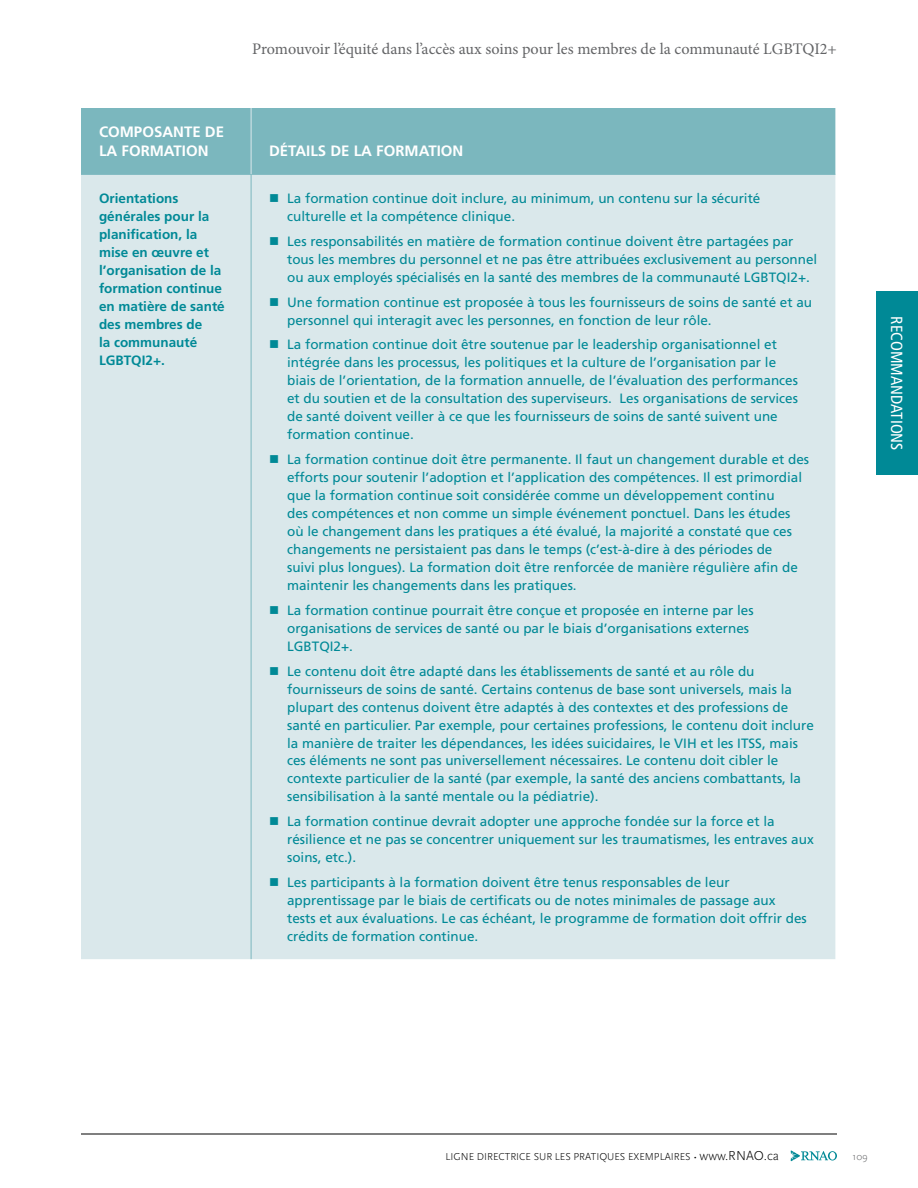
<style>
.page{position:relative;width:918px;height:1188px;background:#fff}
.page>*{position:absolute;margin:0;border:0;box-sizing:border-box;transform-origin:0 0}
.t1{font:16.2px "Minion Pro";letter-spacing:-.005em;color:#636466}
.t2{font:condensed 16.2px "Frutiger LT Std";color:#fff}
.t3{font:700 15px/19.2px "Frutiger LT Std";color:#fff}
.t4{font:13.5px/18px "Frutiger LT Std";color:#008996}
.t5{font:700 13.5px/18px "Frutiger LT Std";color:#008996}
.t6{font:300 10.5px "Scala Sans OT";color:#000}
.t7{font:300 10.5px "Scala Sans OT";color:#636466}
.s1{font-size:13.5px}
</style>
<div class="page">
<svg style="left:791px;top:1150px;width:46px;height:11px"></svg>
<div style="left:876px;top:292px;width:42px;height:183px;background:#008996"></div>
<hr style="left:81px;top:1134px;width:756px;height:1px;background:#000">
<div style="left:81px;top:108px;width:754px;height:66px;background:#7bb7be"></div>
<div style="left:81px;top:175px;width:754px;height:784px;background:#dae8eb"></div>
<hr style="left:81px;top:174px;width:170px;height:1px;background:#7bb7be">
<hr style="left:251px;top:174px;width:584px;height:1px;background:#7bb7be">
<hr style="left:251px;top:175px;width:1px;height:784px;background:#7bb7be">
<hr style="left:251px;top:108px;width:1px;height:66px;background:#dae8eb">
<p class="t3" style="left:99px;top:123px;width:127px">COMPOSANTE DE<br>LA FORMATION</p>
<p class="t1" style="left:252px;top:38px;width:586px">Promouvoir l’équité dans l’accès aux soins pour les membres de la communauté LGBTQI2+</p>
<p class="t3" style="left:269px;top:142px;width:196px">DÉTAILS DE LA FORMATION</p>
<p class="t5" style="left:99px;top:189px;width:127px">Orientations générales pour la planification, la mise en œuvre et l’organisation de la formation continue en matière de santé des membres de<br>la communauté<br>LGBTQI2+.</p>
<p class="t4" style="left:287px;top:190px;width:475px;text-indent:-18px">■ La formation continue doit inclure, au minimum, un contenu sur la sécurité culturelle et la compétence clinique.</p>
<p class="t4" style="left:287px;top:232px;width:532px;text-indent:-18px">■ Les responsabilités en matière de formation continue doivent être partagées par tous les membres du personnel et ne pas être attribuées exclusivement au personnel ou aux employés spécialisés en la santé des membres de la communauté LGBTQI2+.</p>
<p class="t4" style="left:287px;top:293px;width:527px;text-indent:-18px">■ Une formation continue est proposée à tous les fournisseurs de soins de santé et au personnel qui interagit avec les personnes, en fonction de leur rôle.</p>
<p class="t4" style="left:287px;top:336px;width:512px;text-indent:-18px">■ La formation continue doit être soutenue par le leadership organisationnel et intégrée dans les processus, les politiques et la culture de l’organisation par le biais de l’orientation, de la formation annuelle, de l’évaluation des performances et du soutien et de la consultation des superviseurs. Les organisations de services de santé doivent veiller à ce que les fournisseurs de soins de santé suivent une formation continue.</p>
<p class="t4" style="left:287px;top:450px;width:524px;text-indent:-18px">■ La formation continue doit être permanente. Il faut un changement durable et des efforts pour soutenir l’adoption et l’application des compétences. Il est primordial que la formation continue soit considérée comme un développement continu<br>des compétences et non comme un simple événement ponctuel. Dans les études où le changement dans les pratiques a été évalué, la majorité a constaté que ces changements ne persistaient pas dans le temps (c’est-à-dire à des périodes de<br>suivi plus longues). La formation doit être renforcée de manière régulière afin de maintenir les changements dans les pratiques.</p>
<p class="t4" style="left:287px;top:601px;width:468px;text-indent:-18px">■ La formation continue pourrait être conçue et proposée en interne par les organisations de services de santé ou par le biais d’organisations externes<br>LGBTQI2+.</p>
<p class="t4" style="left:287px;top:662px;width:528px;text-indent:-18px">■ Le contenu doit être adapté dans les établissements de santé et au rôle du fournisseurs de soins de santé. Certains contenus de base sont universels, mais la plupart des contenus doivent être adaptés à des contextes et des professions de santé en particulier. Par exemple, pour certaines professions, le contenu doit inclure la manière de traiter les dépendances, les idées suicidaires, le VIH et les ITSS, mais ces éléments ne sont pas universellement nécessaires. Le contenu doit cibler le contexte particulier de la santé (par exemple, la santé des anciens combattants, la sensibilisation à la santé mentale ou la pédiatrie).</p>
<p class="t4" style="left:287px;top:813px;width:528px;text-indent:-18px">■ La formation continue devrait adopter une approche fondée sur la force et la résilience et ne pas se concentrer uniquement sur les traumatismes, les entraves aux soins, etc.).</p>
<p class="t4" style="left:287px;top:873px;width:521px;text-indent:-18px">■ Les participants à la formation doivent être tenus responsables de leur apprentissage par le biais de certificats ou de notes minimales de passage aux tests et aux évaluations. Le cas échéant, le programme de formation doit offrir des crédits de formation continue.</p>
<p class="t2" style="left:906px;top:316px;width:136px;rotate:90deg">RECOMMANDATIONS</p>
<p class="t6" style="left:446px;top:1151px;width:335px">LIGNE DIRECTRICE SUR LES PRATIQUES EXEMPLAIRES • <span class="s1">www.RNAO.ca</span></p>
<p class="t7" style="left:853px;top:1151px;width:17px">109</p>
</div>
